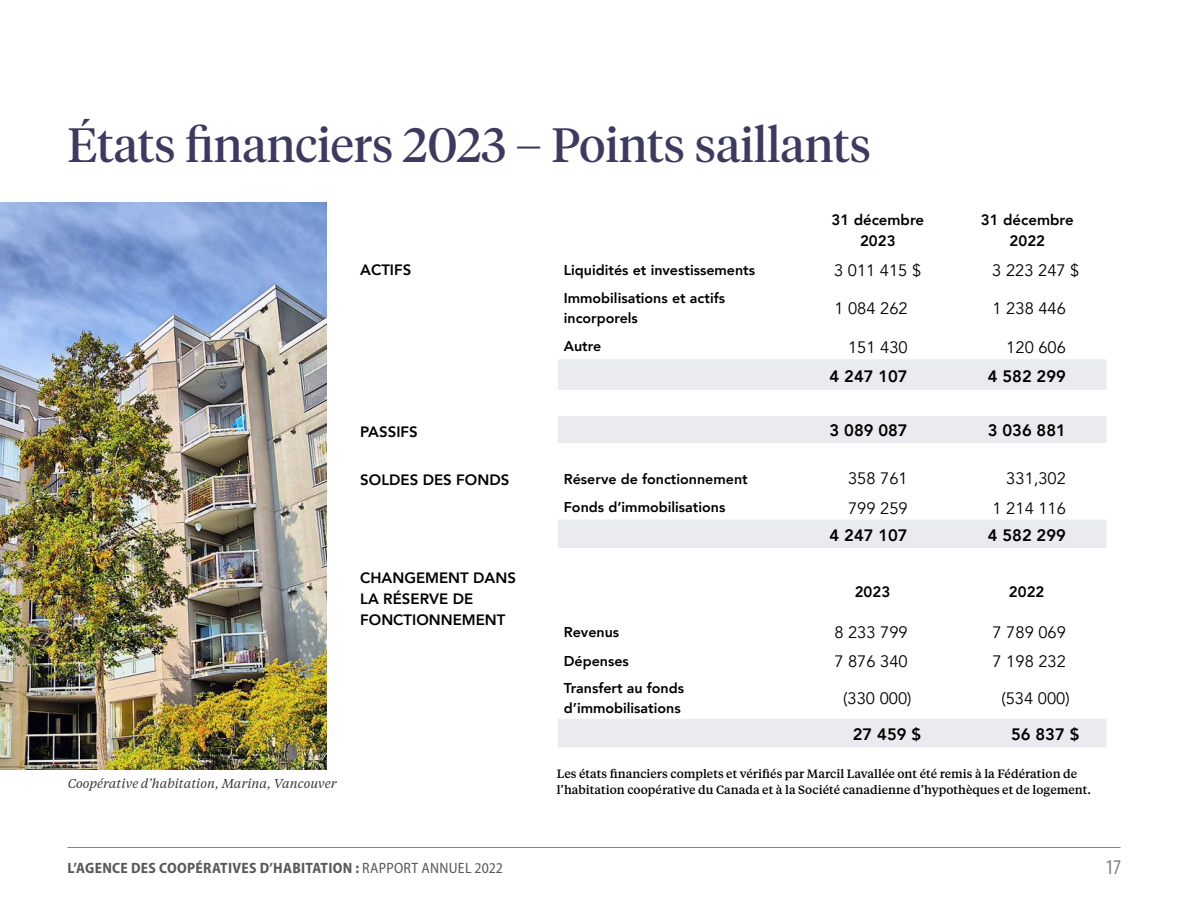
<style>
.page{position:relative;width:1188px;height:918px;background:#fff}
.page>*{position:absolute;margin:0;border:0;box-sizing:border-box;transform-origin:0 0}
.Header_1{font:48px "Tiempos Headline";color:#3d3a60}
.t1{font:condensed 21px "Myriad Pro";color:#808285}
.Table_Data{font:16.5px "Avenir";color:#000}
.Table_Data-2{font:800 16.5px "Avenir";color:#000}
.Table_Row_Header{font:800 15px/21px "Avenir";color:#000}
.t2{font:700 semi-condensed 15px "Myriad Pro";letter-spacing:.02em;color:#58595b}
.Table_Header{font:800 15px/21px "Avenir";color:#000;text-align:center}
.Body_FR_9_5_pt{font:800 14.25px/19.5px "Avenir";color:#000}
.t3{font:italic 12.75px "Tiempos Text";color:#000}
.Body_FR_9_5_pt-2{font:500 12px/16.5px "Tiempos Text";color:#000}
.s1{font-weight:400}
</style>
<div class="page">
<hr style="left:68px;top:847px;width:1052px;height:1px;background:#808285">
<div style="left:558px;top:359px;width:548px;height:29px;background:#eaebee"></div>
<svg style="left:558px;top:388px;width:548px;height:359px"></svg>
<img style="left:0;top:203px;width:326px;height:567px">
<div style="left:530px;top:390px;width:590px;height:25px;background:#fff"></div>
<h1 class="Header_1" style="left:68px;top:113px;width:805px">États financiers 2023 – Points saillants</h1>
<p class="Table_Header" style="left:831px;top:209px;width:94px">31 décembre<br>2023</p>
<p class="Table_Header" style="left:981px;top:209px;width:94px">31 décembre<br>2022</p>
<p class="t3" style="left:68px;top:775px;width:271px">Coopérative d’habitation, Marina, Vancouver</p>
<p class="Table_Row_Header" style="left:360px;top:259px;width:53px">ACTIFS</p>
<p class="Body_FR_9_5_pt" style="left:564px;top:260px;width:193px">Liquidités et investissements</p>
<p class="Table_Data" style="left:834px;top:261px;width:89px">3 011 415 $</p>
<p class="Table_Data" style="left:992px;top:261px;width:89px">3 223 247 $</p>
<p class="Body_FR_9_5_pt" style="left:564px;top:289px;width:163px">Immobilisations et actifs incorporels</p>
<p class="Table_Data" style="left:834px;top:299px;width:75px">1 084 262</p>
<p class="Table_Data" style="left:993px;top:299px;width:75px">1 238 446</p>
<p class="Body_FR_9_5_pt" style="left:564px;top:337px;width:39px">Autre</p>
<p class="Table_Data" style="left:848px;top:337px;width:61px">151 430</p>
<p class="Table_Data" style="left:1006px;top:337px;width:61px">120 606</p>
<p class="Table_Data-2" style="left:830px;top:363px;width:80px">4 247 107</p>
<p class="Table_Data-2" style="left:988px;top:363px;width:80px">4 582 299</p>
<p class="Table_Row_Header" style="left:360px;top:421px;width:59px">PASSIFS</p>
<p class="Table_Data-2" style="left:830px;top:417px;width:80px">3 089 087</p>
<p class="Table_Data-2" style="left:988px;top:417px;width:80px">3 036 881</p>
<p class="Table_Row_Header" style="left:360px;top:469px;width:151px">SOLDES DES FONDS</p>
<p class="Body_FR_9_5_pt" style="left:564px;top:470px;width:185px">Réserve de fonctionnement</p>
<p class="Table_Data" style="left:848px;top:469px;width:61px">358 761</p>
<p class="Table_Data" style="left:1006px;top:469px;width:61px">331,302</p>
<p class="Body_FR_9_5_pt" style="left:564px;top:498px;width:163px">Fonds d’immobilisations</p>
<p class="Table_Data" style="left:848px;top:498px;width:61px">799 259</p>
<p class="Table_Data" style="left:993px;top:498px;width:75px">1 214 116</p>
<p class="Table_Data-2" style="left:830px;top:522px;width:80px">4 247 107</p>
<p class="Table_Data-2" style="left:988px;top:522px;width:80px">4 582 299</p>
<p class="Table_Row_Header" style="left:360px;top:568px;width:157px">CHANGEMENT DANS<br>LA RÉSERVE DE<br>FONCTIONNEMENT</p>
<p class="Table_Row_Header" style="left:855px;top:581px;width:37px">2023</p>
<p class="Table_Row_Header" style="left:1009px;top:581px;width:37px">2022</p>
<p class="Body_FR_9_5_pt" style="left:564px;top:623px;width:57px">Revenus</p>
<p class="Table_Data" style="left:834px;top:623px;width:75px">8 233 799</p>
<p class="Table_Data" style="left:993px;top:623px;width:75px">7 789 069</p>
<p class="Body_FR_9_5_pt" style="left:564px;top:651px;width:67px">Dépenses</p>
<p class="Table_Data" style="left:834px;top:651px;width:75px">7 876 340</p>
<p class="Table_Data" style="left:993px;top:651px;width:75px">7 198 232</p>
<p class="Body_FR_9_5_pt" style="left:564px;top:679px;width:122px">Transfert au fonds d’immobilisations</p>
<p class="Table_Data" style="left:843px;top:689px;width:70px">(330 000)</p>
<p class="Table_Data" style="left:1002px;top:689px;width:70px">(534 000)</p>
<p class="Table_Data-2" style="left:853px;top:721px;width:70px">27 459 $</p>
<p class="Table_Data-2" style="left:1011px;top:721px;width:70px">56 837 $</p>
<p class="Body_FR_9_5_pt-2" style="left:557px;top:765px;width:536px">Les états financiers complets et vérifiés par Marcil Lavallée ont été remis à la Fédération de l’habitation coopérative du Canada et à la Société canadienne d’hypothèques et de logement.</p>
<p class="t2" style="left:68px;top:858px;width:437px">L’AGENCE DES COOPÉRATIVES D’HABITATION : <span class="s1">RAPPORT ANNUEL 2022</span></p>
<h2 class="t1" style="left:1105px;top:854px;width:17px">17</h2>
</div>
